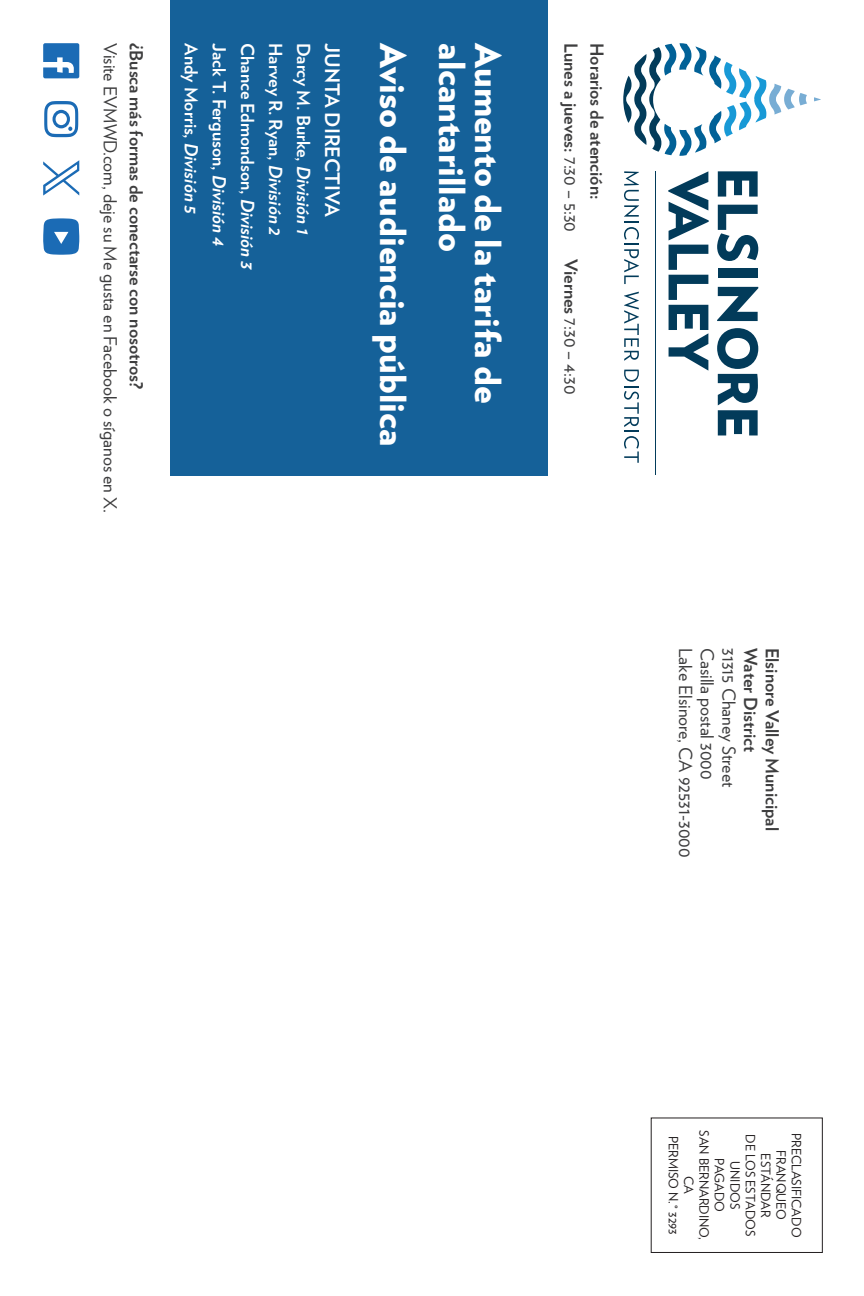
<style>
.page{position:relative;width:864px;height:1296px;background:#fff}
.page>*{position:absolute;margin:0;border:0;box-sizing:border-box;transform-origin:0 0}
.t1{font:900 36px "Verlag";color:#fff}
.t2{font:700 20px "Verlag";color:#fff}
.t3{font:18px "Verlag";color:#3e3e3f}
.t4{font:700 18px "Verlag";color:#3e3e3f}
.t5{font:700 18px/28px "Verlag";color:#fff}
.t6{font:12.8px/15.4px "Verlag";color:#231f20;text-align:center}
.s1{font-style:italic}
.s2{font-weight:400}
.s3{font-weight:700}
</style>
<div class="page">
<svg style="left:718px;top:171px;width:40px;height:26px"></svg>
<svg style="left:717px;top:205px;width:41px;height:56px"></svg>
<div style="left:718px;top:269px;width:40px;height:9px;background:#023b5a"></div>
<svg style="left:717px;top:287px;width:41px;height:34px"></svg>
<svg style="left:717px;top:328px;width:41px;height:107px"></svg>
<svg style="left:668px;top:171px;width:41px;height:200px"></svg>
<svg style="left:624px;top:171px;width:15px;height:113px"></svg>
<svg style="left:624px;top:292px;width:15px;height:69px"></svg>
<svg style="left:624px;top:370px;width:15px;height:93px"></svg>
<hr style="left:655px;top:171px;width:1px;height:304px;background:#023b5a">
<svg style="left:814px;top:97px;width:7px;height:4px"></svg>
<svg style="left:623px;top:43px;width:184px;height:113px"></svg>
<div style="left:170px;top:0;width:377px;height:475px;background:#156199"></div>
<div style="left:651px;top:1118px;width:172px;height:135px;border:1px solid #231f20"></div>
<svg style="left:43px;top:218px;width:36px;height:37px"></svg>
<svg style="left:43px;top:43px;width:36px;height:35px"></svg>
<svg style="left:44px;top:101px;width:34px;height:36px"></svg>
<svg style="left:43px;top:160px;width:36px;height:36px"></svg>
<p class="t3" style="left:124px;top:43px;width:471px;rotate:90deg">Visite EVMWD.com, deje su Me gusta en Facebook o síganos en X.</p>
<p class="t4" style="left:150px;top:43px;width:348px;rotate:90deg">¿Busca más formas de conectarse con nosotros?</p>
<p class="t5" style="left:290px;top:43px;width:228px;rotate:90deg">Harvey R. Ryan, <span class="s1">División 2<br></span>Chance Edmondson, <span class="s1">División 3<br></span>Jack T. Ferguson, <span class="s1">División 4<br></span>Andy Morris, <span class="s1">División 5</span></p>
<p class="t5" style="left:319px;top:43px;width:193px;rotate:90deg">Darcy M. Burke, <span class="s1">División 1</span></p>
<p class="t2" style="left:348px;top:43px;width:176px;rotate:90deg">JUNTA DIRECTIVA</p>
<p class="t1" style="left:423px;top:43px;width:404px;rotate:90deg">Aviso de audiencia pública</p>
<p class="t1" style="left:482px;top:43px;width:210px;rotate:90deg">alcantarillado</p>
<p class="t1" style="left:518px;top:43px;width:362px;rotate:90deg">Aumento de la tarifa de</p>
<p class="t4" style="left:585px;top:43px;width:190px;rotate:90deg">Lunes a jueves: <span class="s2">7:30 – 5:30</span></p>
<p class="t4" style="left:611px;top:43px;width:158px;rotate:90deg">Horarios de atención:</p>
<p class="t3" style="left:584px;top:259px;width:136px;rotate:90deg"><span class="s3">Viernes</span> 7:30 – 4:30</p>
<p class="t3" style="left:699px;top:648px;width:211px;rotate:90deg">Lake Elsinore, CA 92531-3000</p>
<p class="t3" style="left:721px;top:648px;width:133px;rotate:90deg">Casilla postal 3000</p>
<p class="t3" style="left:742px;top:648px;width:141px;rotate:90deg">31315 Chaney Street</p>
<p class="t4" style="left:765px;top:648px;width:106px;rotate:90deg">Water District</p>
<p class="t4" style="left:786px;top:648px;width:184px;rotate:90deg">Elsinore Valley Municipal</p>
<p class="t6" style="left:713px;top:1130px;width:111px;rotate:90deg">SAN BERNARDINO,<br>CA</p>
<p class="t6" style="left:805px;top:1133px;width:106px;rotate:90deg">PRECLASIFICADO</p>
<p class="t6" style="left:759px;top:1134px;width:103px;rotate:90deg">DE LOS ESTADOS</p>
<p class="t6" style="left:682px;top:1136px;width:101px;rotate:90deg">PERMISO N.° 3293</p>
<p class="t6" style="left:774px;top:1153px;width:66px;rotate:90deg">ESTÁNDAR</p>
<p class="t6" style="left:789px;top:1150px;width:72px;rotate:90deg">FRANQUEO</p>
<p class="t6" style="left:728px;top:1158px;width:55px;rotate:90deg">PAGADO</p>
<p class="t6" style="left:743px;top:1161px;width:50px;rotate:90deg">UNIDOS</p>
</div>
